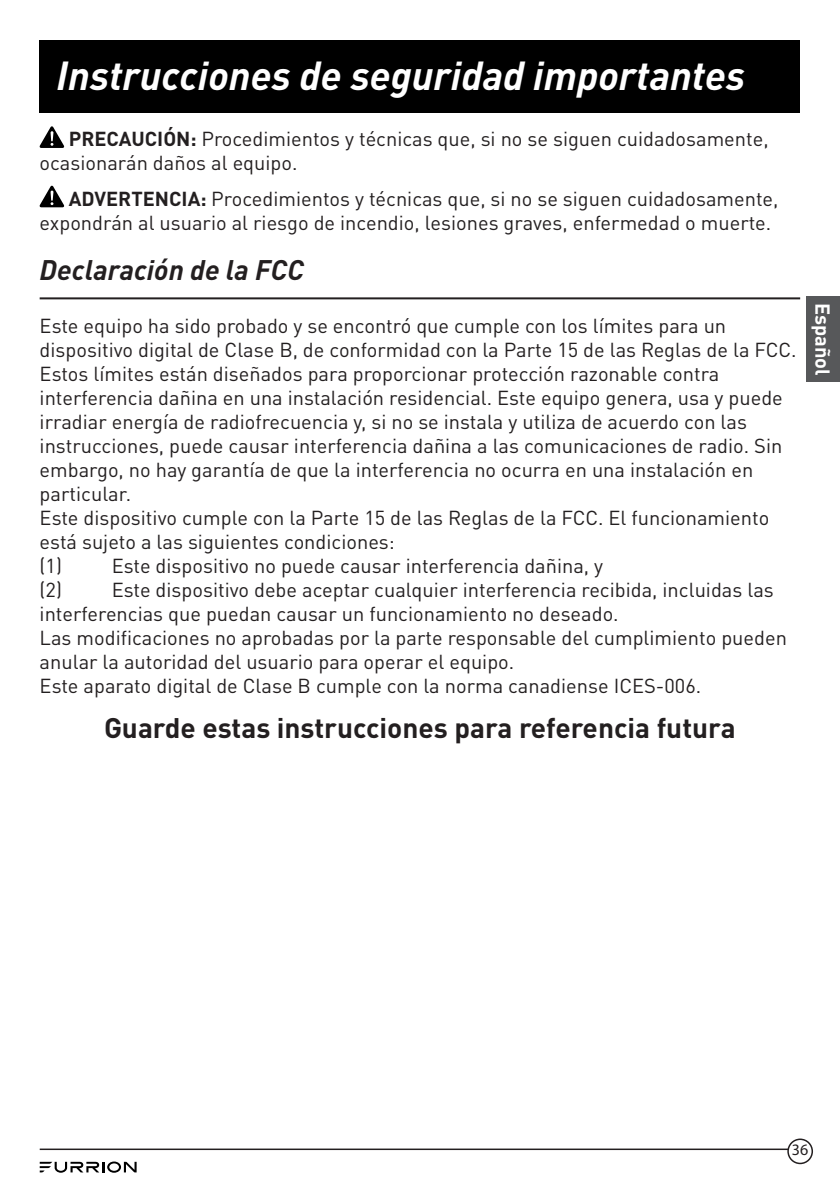
<style>
.page{position:relative;width:840px;height:1191px;background:#fff}
.page>*{position:absolute;margin:0;border:0;box-sizing:border-box;transform-origin:0 0}
.Body_-_Heading{font:italic 700 40px "DIN";color:#fff}
.Body-normal{font:700 28px "DIN Pro";color:#231f20}
.Body_-_Title{font:italic 700 28px "DIN";color:#231f20}
.Body-normal-2{font:20px/24px "DIN Pro";color:#231f20}
.t1{font:700 20px "DIN Pro";color:#fff}
.t2{font:16px "Myriad Pro";color:#231f20}
.s1{font-weight:700}
</style>
<div class="page">
<hr style="left:40px;top:1148px;width:759px;height:2px;background:#231f20">
<svg style="left:40px;top:1161px;width:96px;height:11px"></svg>
<div style="left:787px;top:1139px;width:24px;height:24px;background:#fff;border-radius:50%"></div>
<div style="left:786px;top:1138px;width:26px;height:26px;border:2px solid #231f20;border-radius:50%"></div>
<div style="left:40px;top:40px;width:759px;height:72px;background:#000"></div>
<div style="left:805px;top:297px;width:34px;height:85px;background:#57585a"></div>
<hr style="left:40px;top:297px;width:759px;height:2px;background:#231f20">
<svg style="left:40px;top:126px;width:24px;height:22px"></svg>
<svg style="left:40px;top:186px;width:24px;height:21px"></svg>
<p class="Body_-_Heading" style="left:57px;top:50px;width:689px">Instrucciones de seguridad importantes</p>
<p class="Body-normal-2" style="left:40px;top:126px;width:730px;text-indent:29px"><span class="s1">PRECAUCIÓN:</span> Procedimientos y técnicas que, si no se siguen cuidadosamente, ocasionarán daños al equipo.</p>
<p class="Body-normal-2" style="left:40px;top:185px;width:740px;text-indent:29px"><span class="s1">ADVERTENCIA:</span> Procedimientos y técnicas que, si no se siguen cuidadosamente, expondrán al usuario al riesgo de incendio, lesiones graves, enfermedad o muerte.</p>
<p class="Body_-_Title" style="left:40px;top:252px;width:266px">Declaración de la FCC</p>
<p class="Body-normal-2" style="left:40px;top:312px;width:758px">Este equipo ha sido probado y se encontró que cumple con los límites para un dispositivo digital de Clase B, de conformidad con la Parte 15 de las Reglas de la FCC.</p>
<p class="Body-normal-2" style="left:40px;top:360px;width:744px">Estos límites están diseñados para proporcionar protección razonable contra interferencia dañina en una instalación residencial. Este equipo genera, usa y puede irradiar energía de radiofrecuencia y, si no se instala y utiliza de acuerdo con las instrucciones, puede causar interferencia dañina a las comunicaciones de radio. Sin embargo, no hay garantía de que la interferencia no ocurra en una instalación en particular.</p>
<p class="Body-normal-2" style="left:40px;top:504px;width:730px">Este dispositivo cumple con la Parte 15 de las Reglas de la FCC. El funcionamiento está sujeto a las siguientes condiciones:</p>
<p class="Body-normal-2" style="left:40px;top:552px;width:24px">(1)</p>
<p class="Body-normal-2" style="left:112px;top:552px;width:492px">Este dispositivo no puede causar interferencia dañina, y</p>
<p class="Body-normal-2" style="left:40px;top:576px;width:24px">(2)</p>
<p class="Body-normal-2" style="left:40px;top:576px;width:735px;text-indent:72px">Este dispositivo debe aceptar cualquier interferencia recibida, incluidas las interferencias que puedan causar un funcionamiento no deseado.</p>
<p class="Body-normal-2" style="left:40px;top:624px;width:748px">Las modificaciones no aprobadas por la parte responsable del cumplimiento pueden anular la autoridad del usuario para operar el equipo.</p>
<p class="Body-normal-2" style="left:40px;top:672px;width:662px">Este aparato digital de Clase B cumple con la norma canadiense ICES-006.</p>
<p class="Body-normal" style="left:104px;top:708px;width:632px">Guarde estas instrucciones para referencia futura</p>
<p class="t1" style="left:836px;top:303px;width:74px;rotate:90deg">Español</p>
<p class="t2" style="left:791px;top:1141px;width:18px">36</p>
</div>
